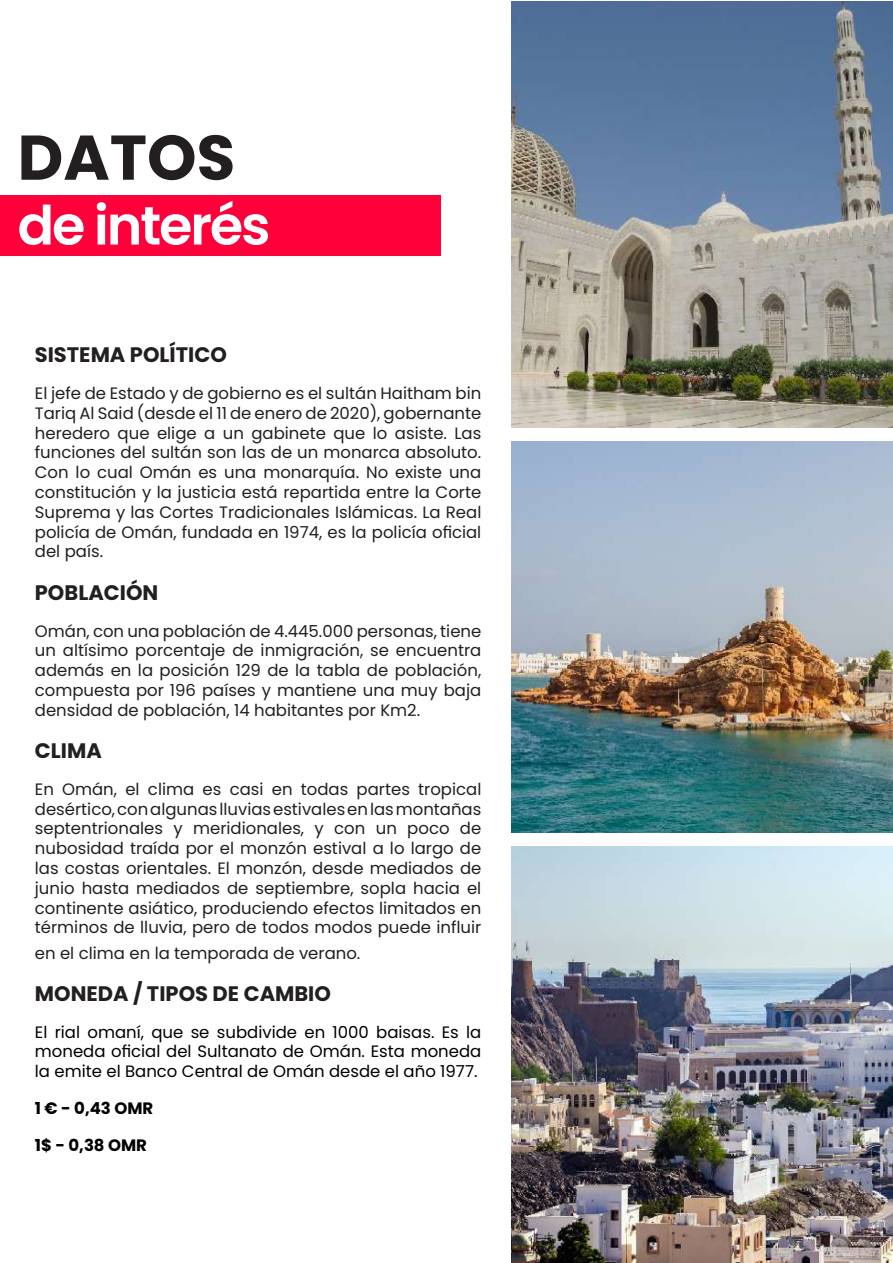
<style>
.page{position:relative;width:893px;height:1263px;background:#fff}
.page>*{position:absolute;margin:0;border:0;box-sizing:border-box;transform-origin:0 0}
.t1{font:700 63px "Poppins";color:#231f20}
.t2{font:600 54px "Poppins";letter-spacing:-.04em;color:#fff}
.t3{font:700 21px "Poppins";color:#231f20}
.t4{font:16.5px/19.8px "Poppins";color:#231f20;text-align:justify}
.t5{font:16.5px/19.8px "Poppins";color:#000001;text-align:justify}
.t6{font:700 16.5px "Poppins";color:#000001}
.s1{font-weight:600;font-size:54px;color:#fff}
</style>
<div class="page">
<img style="left:511px;top:846px;width:382px;height:417px">
<div style="left:0;top:196px;width:440px;height:60px;background:#ff003a"></div>
<img style="left:511px;top:1px;width:382px;height:426px">
<img style="left:511px;top:441px;width:381px;height:391px">
<h1 class="t1" style="left:18px;top:121px;width:252px">DATOS<span class="s1">y</span></h1>
<h2 class="t2" style="left:18px;top:194px;width:254px">de interés</h2>
<p class="t3" style="left:35px;top:343px;width:193px">SISTEMA POLÍTICO</p>
<p class="t4" style="left:35px;top:383px;width:448px">El jefe de Estado y de gobierno es el sultán Haitham bin Tariq Al Said (desde el 11 de enero de 2020), gobernante heredero que elige a un gabinete que lo asiste. Las funciones del sultán son las de un monarca absoluto.<br>Con lo cual Omán es una monarquía. No existe una constitución y la justicia está repartida entre la Corte Suprema y las Cortes Tradicionales Islámicas. La Real policía de Omán, fundada en 1974, es la policía oficial del país.</p>
<p class="t3" style="left:35px;top:580px;width:125px">POBLACIÓN</p>
<p class="t4" style="left:35px;top:621px;width:448px">Omán, con una población de 4.445.000 personas, tiene un altísimo porcentaje de inmigración, se encuentra además en la posición 129 de la tabla de población, compuesta por 196 países y mantiene una muy baja densidad de población, 14 habitantes por Km2.</p>
<p class="t3" style="left:35px;top:738px;width:68px">CLIMA</p>
<p class="t4" style="left:35px;top:779px;width:448px">En Omán, el clima es casi en todas partes tropical desértico, con algunas lluvias estivales en las montañas septentrionales y meridionales, y con un poco de nubosidad traída por el monzón estival a lo largo de las costas orientales. El monzón, desde mediados de junio hasta mediados de septiembre, sopla hacia el continente asiático, produciendo efectos limitados en términos de lluvia, pero de todos modos puede influir</p>
<p class="t4" style="left:35px;top:943px;width:327px">en el clima en la temporada de verano.</p>
<p class="t3" style="left:35px;top:981px;width:298px">MONEDA / TIPOS DE CAMBIO</p>
<p class="t5" style="left:35px;top:1022px;width:448px">El rial omaní, que se subdivide en 1000 baisas. Es la moneda oficial del Sultanato de Omán. Esta moneda la emite el Banco Central de Omán desde el año 1977.</p>
<p class="t6" style="left:35px;top:1099px;width:120px">1 € - 0,43 OMR</p>
<p class="t6" style="left:35px;top:1135px;width:114px">1$ - 0,38 OMR</p>
</div>
